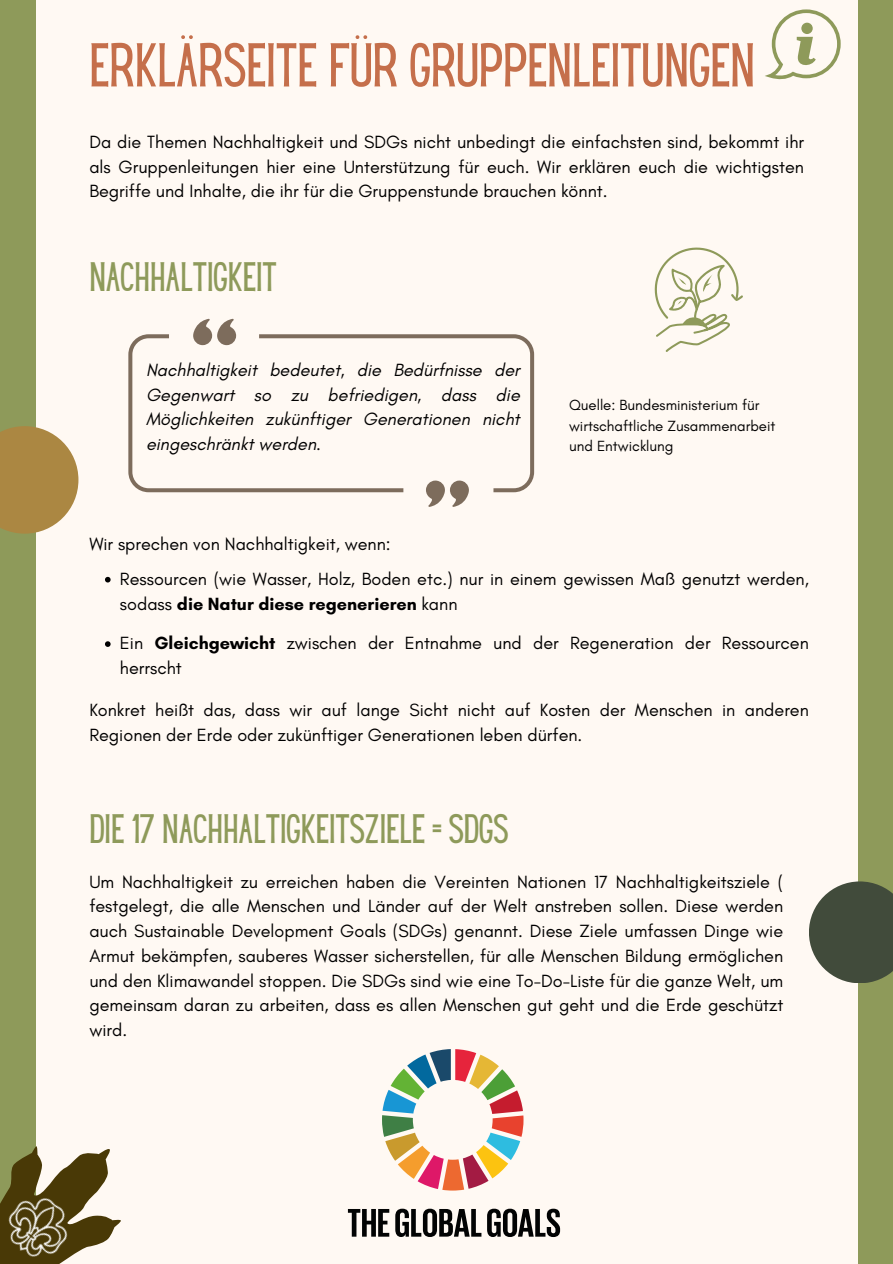
<style>
.page{position:relative;width:893px;height:1264px;background:#fff}
.page>*{position:absolute;margin:0;border:0;box-sizing:border-box;transform-origin:0 0}
.t1{font:54px "Hey Gotcha";color:#c56f4b}
.t2{font:36px "Hey Gotcha";color:#8e9a5a}
.t3{font:18px/24.8px "Glacial Indifference";color:#000}
.t4{font:italic 18px/24.8px "Glacial Indifference";color:#000;text-align:justify}
.t5{font:15px/20.2px "Glacial Indifference";color:#000}
.s1{font-weight:700}
</style>
<div class="page">
<div style="left:0;top:0;width:892px;height:1263px;background:#8e9a5a"></div>
<div style="left:36px;top:0;width:821px;height:1263px;background:#fff9f3"></div>
<svg style="left:18px;top:1146px;width:103px;height:97px"></svg>
<img style="left:0;top:1161px;width:102px;height:102px">
<svg style="left:0;top:426px;width:78px;height:107px;background:#b5965a"></svg>
<svg style="left:809px;top:881px;width:83px;height:102px"></svg>
<svg style="left:765px;top:9px;width:75px;height:71px"></svg>
<svg style="left:128px;top:319px;width:406px;height:188px"></svg>
<svg style="left:654px;top:247px;width:88px;height:105px"></svg>
<svg style="left:395px;top:1208px;width:86px;height:28px"></svg>
<svg style="left:487px;top:1208px;width:73px;height:28px"></svg>
<svg style="left:348px;top:1209px;width:41px;height:27px"></svg>
<svg style="left:382px;top:1049px;width:141px;height:141px"></svg>
<svg style="left:105px;top:577px;width:6px;height:5px"></svg>
<svg style="left:105px;top:641px;width:6px;height:6px"></svg>
<p class="t1" style="left:89px;top:43px;width:663px">ERKLÄRSEITE FÜR GRUPPENLEITUNGEN</p>
<p class="t3" style="left:89px;top:129px;width:716px;text-align:justify">Da die Themen Nachhaltigkeit und SDGs nicht unbedingt die einfachsten sind, bekommt ihr als Gruppenleitungen hier eine Unterstützung für euch. Wir erklären euch die wichtigsten Begriffe und Inhalte, die ihr für die Gruppenstunde brauchen könnt.</p>
<p class="t2" style="left:89px;top:262px;width:188px">NACHHALTIGKEIT</p>
<p class="t4" style="left:146px;top:357px;width:375px">Nachhaltigkeit bedeutet, die Bedürfnisse der Gegenwart so zu befriedigen, dass die Möglichkeiten zukünftiger Generationen nicht eingeschränkt werden.</p>
<p class="t5" style="left:569px;top:395px;width:208px">Quelle: Bundesministerium für wirtschaftliche Zusammenarbeit und Entwicklung</p>
<p class="t3" style="left:89px;top:531px;width:303px">Wir sprechen von Nachhaltigkeit, wenn:</p>
<p class="t3" style="left:120px;top:566px;width:690px">Ressourcen (wie Wasser, Holz, Boden etc.) nur in einem gewissen Maß genutzt werden, sodass <span class="s1">die Natur diese regenerieren</span> kann</p>
<p class="t3" style="left:120px;top:630px;width:690px">Ein <span class="s1">Gleichgewicht</span> zwischen der Entnahme und der Regeneration der Ressourcen herrscht</p>
<p class="t3" style="left:89px;top:697px;width:721px">Konkret heißt das, dass wir auf lange Sicht nicht auf Kosten der Menschen in anderen<br>Regionen der Erde oder zukünftiger Generationen leben dürfen.</p>
<p class="t2" style="left:89px;top:814px;width:419px">DIE 17 NACHHALTIGKEITSZIELE = SDGS</p>
<p class="t3" style="left:89px;top:868px;width:695px;text-align:justify">Um Nachhaltigkeit zu erreichen haben die Vereinten Nationen 17 Nachhaltigkeitsziele ( festgelegt, die alle Menschen und Länder auf der Welt anstreben sollen. Diese werden auch Sustainable Development Goals (SDGs) genannt. Diese Ziele umfassen Dinge wie Armut bekämpfen, sauberes Wasser sicherstellen, für alle Menschen Bildung ermöglichen und den Klimawandel stoppen. Die SDGs sind wie eine To-Do-Liste für die ganze Welt, um gemeinsam daran zu arbeiten, dass es allen Menschen gut geht und die Erde geschützt wird.</p>
</div>
